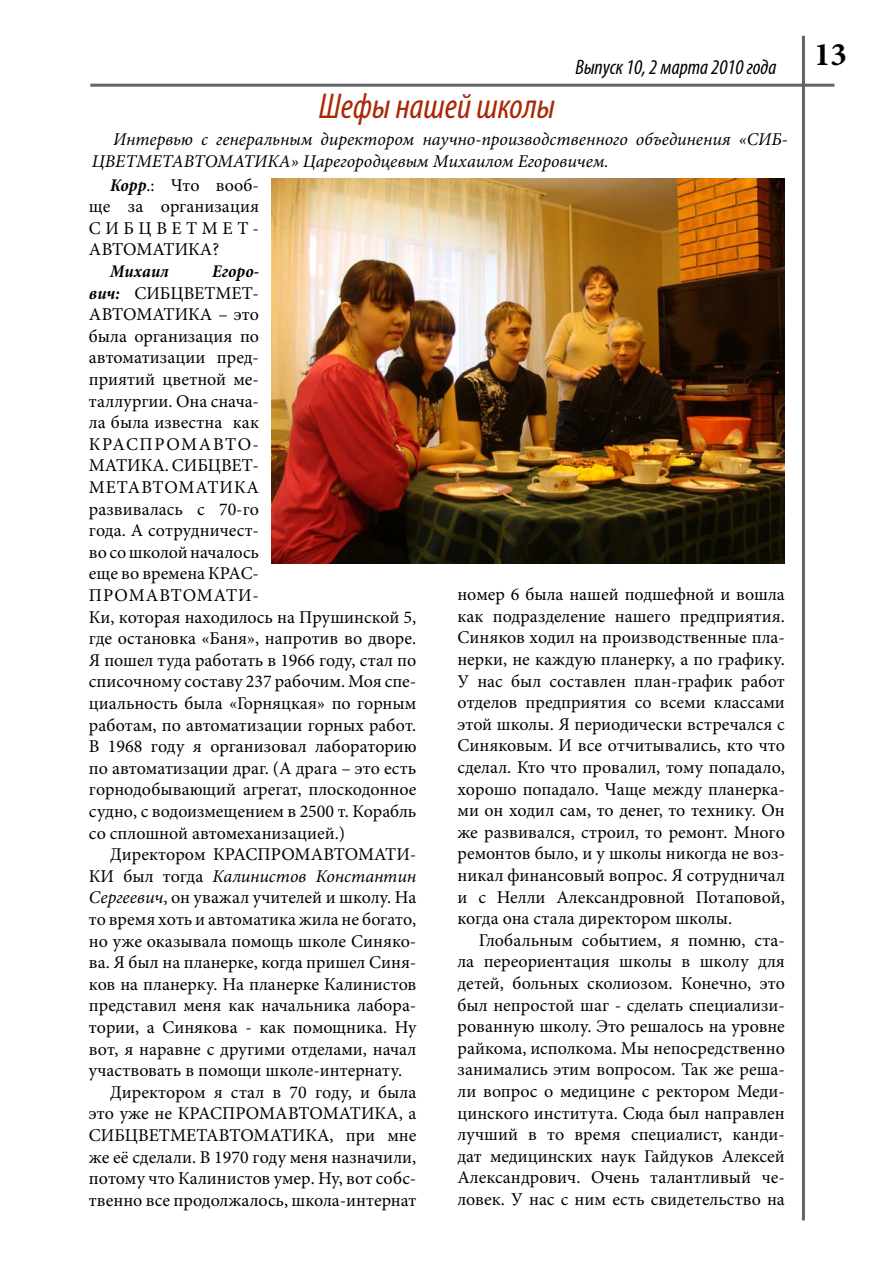
<style>
.page{position:relative;width:893px;height:1263px;background:#fff}
.page>*{position:absolute;margin:0;border:0;box-sizing:border-box;transform-origin:0 0}
.t1{font:italic condensed 36px "Myriad Pro";color:#aa2805}
.t2{font:700 33px "Minion Pro";color:#000}
.t3{font:italic condensed 21px "Myriad Pro";color:#000}
.t4{font:18px/21.6px "Minion Pro";color:#000;text-align:justify}
.t5{font:italic 18px/21.6px "Minion Pro";color:#000}
.t6{font:italic 700 condensed 18px "Minion Pro";color:#000}
.s1{font-weight:700;font-style:italic;font-stretch:condensed}
.s2{font-style:normal}
.s3{font-style:italic}
</style>
<div class="page">
<hr style="left:802px;top:36px;width:3px;height:1184px;background:#646464">
<hr style="left:90px;top:84px;width:744px;height:3px;background:#646464">
<img style="left:272px;top:179px;width:513px;height:385px">
<p class="t3" style="left:575px;top:54px;width:202px">Выпуск 10, 2 марта 2010 года</p>
<h1 class="t1" style="left:319px;top:84px;width:237px">Шефы нашей школы</h1>
<p class="t5" style="left:92px;top:129px;width:697px;text-indent:21px">Интервью с генеральным директором научно-производственного объединения «СИБ-<br>ЦВЕТМЕТАВТОМАТИКА» Царегородцевым Михаилом Егоровичем.</p>
<p class="t4" style="left:89px;top:174px;width:172px;text-indent:21px"><span class="s1">Корр</span>.: Что вооб&shy;ще за организация СИБЦВЕТМЕТ-АВТОМАТИКА?</p>
<p class="t6" style="left:110px;top:259px;width:60px">Михаил</p>
<p class="t4" style="left:89px;top:260px;width:329px;text-align:left;text-indent:123px"><span class="s1">Егоро-<br>вич:</span> СИБЦВЕТМЕТ-<br>АВТОМАТИКА – это<br>была организация по<br>автоматизации пред-<br>приятий цветной ме-<br>таллургии. Она снача-<br>ла была известна как<br>КРАСПРОМАВТО-<br>МАТИКА. СИБЦВЕТ-<br>МЕТАВТОМАТИКА<br>развивалась с 70-го<br>года. А сотрудничест-<br>во со школой началось<br>еще во времена КРАС-<br>ПРОМАВТОМАТИ-<br>Ки, которая находилось на Прушинской 5, где остановка «Баня», напротив во дворе.<br>Я пошел туда работать в 1966 году, стал по списочному составу 237 рабочим. Моя спе&shy;циальность была «Горняцкая» по горным работам, по автоматизации горных работ.<br>В 1968 году я организовал лабораторию по автоматизации драг. (А драга – это есть горнодобывающий агрегат, плоскодонное судно, с водоизмещением в 2500 т. Корабль со сплошной автомеханизацией.)</p>
<p class="t4" style="left:110px;top:844px;width:308px">Директором КРАСПРОМАВТОМАТИ-</p>
<p class="t5" style="left:89px;top:865px;width:329px"><span class="s2">КИ был тогда</span> Калинистов Константин</p>
<p class="t4" style="left:89px;top:887px;width:329px"><span class="s3">Сергеевич</span>, он уважал учителей и школу. На</p>
<p class="t4" style="left:89px;top:908px;width:329px">то время хоть и автоматика жила не богато,</p>
<p class="t4" style="left:89px;top:930px;width:329px">но уже оказывала помощь школе Синяко-</p>
<p class="t4" style="left:89px;top:952px;width:329px">ва. Я был на планерке, когда пришел Синя-</p>
<p class="t4" style="left:89px;top:973px;width:329px">ков на планерку. На планерке Калинистов</p>
<p class="t4" style="left:89px;top:995px;width:329px">представил меня как начальника лабора-</p>
<p class="t4" style="left:89px;top:1016px;width:329px">тории, а Синякова - как помощника. Ну</p>
<p class="t4" style="left:89px;top:1038px;width:329px">вот, я наравне с другими отделами, начал</p>
<p class="t4" style="left:89px;top:1060px;width:315px">участвовать в помощи школе-интернату.</p>
<p class="t4" style="left:110px;top:1081px;width:308px">Директором я стал в 70 году, и была</p>
<p class="t4" style="left:89px;top:1103px;width:329px">это уже не КРАСПРОМАВТОМАТИКА, а</p>
<p class="t4" style="left:89px;top:1124px;width:329px">СИБЦВЕТМЕТАВТОМАТИКА, при мне</p>
<p class="t4" style="left:89px;top:1146px;width:329px">же её сделали. В 1970 году меня назначили,</p>
<p class="t4" style="left:89px;top:1168px;width:329px">потому что Калинистов умер. Ну, вот собс-</p>
<p class="t4" style="left:89px;top:1189px;width:329px">твенно все продолжалось, школа-интернат</p>
<p class="t4" style="left:457px;top:584px;width:329px">номер 6 была нашей подшефной и вошла как подразделение нашего предприятия.<br>Синяков ходил на производственные пла&shy;нерки, не каждую планерку, а по графику.<br>У нас был составлен план-график работ отделов предприятия со всеми классами этой школы. Я периодически встречался с Синяковым. И все отчитывались, кто что сделал. Кто что провалил, тому попадало, хорошо попадало. Чаще между планерка&shy;ми он ходил сам, то денег, то технику. Он же развивался, строил, то ремонт. Много ремонтов было, и у школы никогда не воз&shy;никал финансовый вопрос. Я сотрудничал и с Нелли Александровной Потаповой, когда она стала директором школы.</p>
<p class="t4" style="left:457px;top:929px;width:329px;text-indent:21px">Глобальным событием, я помню, ста&shy;ла переориентация школы в школу для детей, больных сколиозом. Конечно, это был непростой шаг - сделать специализи&shy;рованную школу. Это решалось на уровне райкома, исполкома. Мы непосредственно занимались этим вопросом. Так же реша&shy;ли вопрос о медицине с ректором Меди&shy;цинского института. Сюда был направлен лучший в то время специалист, канди&shy;дат медицинских наук Гайдуков Алексей Александрович. Очень талантливый че&shy;ловек. У нас с ним есть свидетельство на</p>
<h2 class="t2" style="left:814px;top:32px;width:32px">13</h2>
</div>
